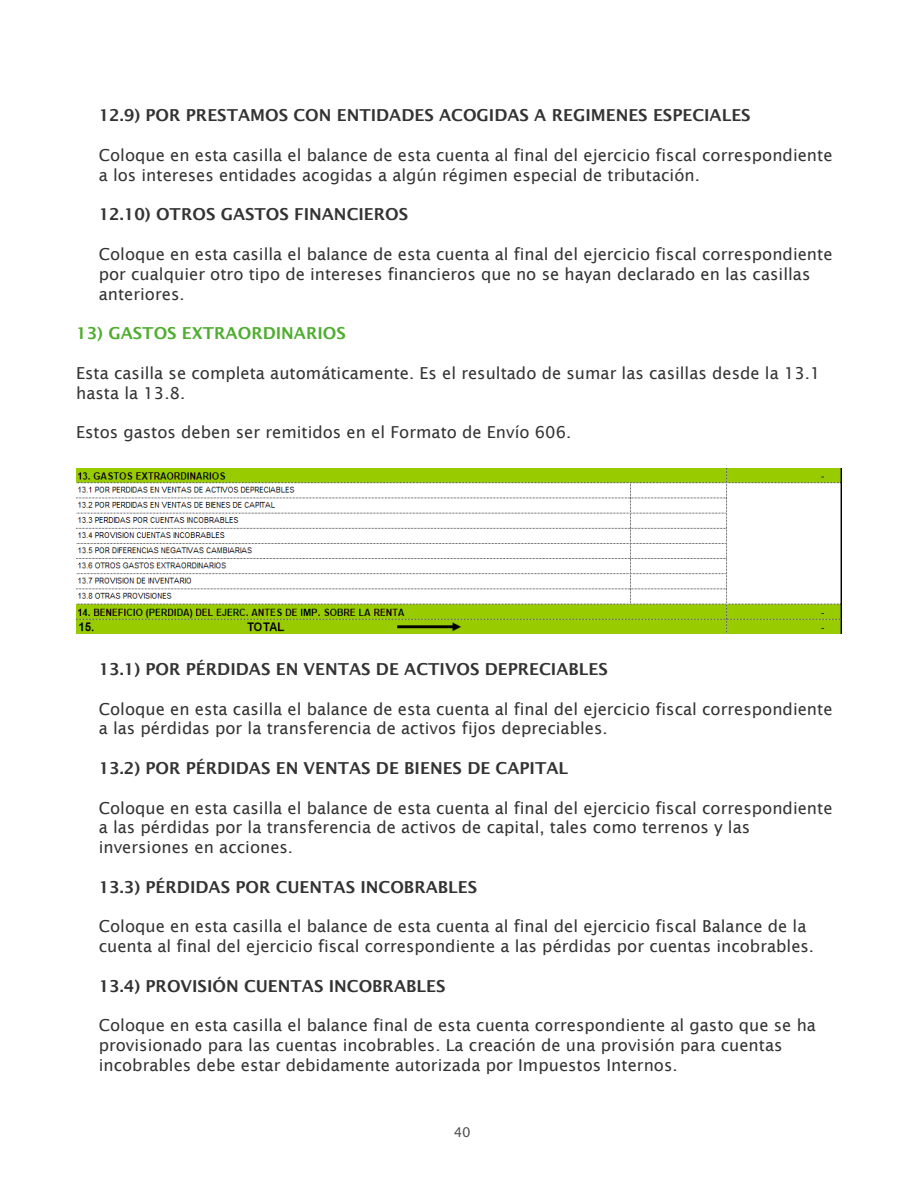
<style>
.page{position:relative;width:918px;height:1188px;background:#fff}
.page>*{position:absolute;margin:0;border:0;box-sizing:border-box;transform-origin:0 0}
.t1{font:16.5px/19.8px "Lucida Sans";color:#333}
.t2{font:600 16.5px "Lucida Sans";color:#333}
.t3{font:600 16.5px "Lucida Sans";color:#4fad2f}
.t4{font:13.5px "Lucida Sans";color:#4d4d4d}
</style>
<div class="page">
<img style="left:76px;top:468px;width:765px;height:165px">
<p class="t2" style="left:99px;top:106px;width:653px">12.9) POR PRESTAMOS CON ENTIDADES ACOGIDAS A REGIMENES ESPECIALES</p>
<p class="t1" style="left:99px;top:145px;width:735px">Coloque en esta casilla el balance de esta cuenta al final del ejercicio fiscal correspondiente a los intereses entidades acogidas a algún régimen especial de tributación.</p>
<p class="t2" style="left:99px;top:205px;width:311px">12.10) OTROS GASTOS FINANCIEROS</p>
<p class="t1" style="left:99px;top:244px;width:735px">Coloque en esta casilla el balance de esta cuenta al final del ejercicio fiscal correspondiente por cualquier otro tipo de intereses financieros que no se hayan declarado en las casillas anteriores.</p>
<p class="t3" style="left:76px;top:324px;width:271px">13) GASTOS EXTRAORDINARIOS</p>
<p class="t1" style="left:76px;top:363px;width:746px">Esta casilla se completa automáticamente. Es el resultado de sumar las casillas desde la 13.1 hasta la 13.8.</p>
<p class="t1" style="left:76px;top:422px;width:497px">Estos gastos deben ser remitidos en el Formato de Envío 606.</p>
<p class="t2" style="left:99px;top:660px;width:511px">13.1) POR PÉRDIDAS EN VENTAS DE ACTIVOS DEPRECIABLES</p>
<p class="t1" style="left:99px;top:699px;width:735px">Coloque en esta casilla el balance de esta cuenta al final del ejercicio fiscal correspondiente a las pérdidas por la transferencia de activos fijos depreciables.</p>
<p class="t2" style="left:99px;top:759px;width:471px">13.2) POR PÉRDIDAS EN VENTAS DE BIENES DE CAPITAL</p>
<p class="t1" style="left:99px;top:798px;width:735px">Coloque en esta casilla el balance de esta cuenta al final del ejercicio fiscal correspondiente a las pérdidas por la transferencia de activos de capital, tales como terrenos y las inversiones en acciones.</p>
<p class="t2" style="left:99px;top:877px;width:380px">13.3) PÉRDIDAS POR CUENTAS INCOBRABLES</p>
<p class="t1" style="left:99px;top:917px;width:717px">Coloque en esta casilla el balance de esta cuenta al final del ejercicio fiscal Balance de la cuenta al final del ejercicio fiscal correspondiente a las pérdidas por cuentas incobrables.</p>
<p class="t2" style="left:99px;top:976px;width:348px">13.4) PROVISIÓN CUENTAS INCOBRABLES</p>
<p class="t1" style="left:99px;top:1016px;width:719px">Coloque en esta casilla el balance final de esta cuenta correspondiente al gasto que se ha provisionado para las cuentas incobrables. La creación de una provisión para cuentas incobrables debe estar debidamente autorizada por Impuestos Internos.</p>
<p class="t4" style="left:454px;top:1124px;width:19px">40</p>
</div>
